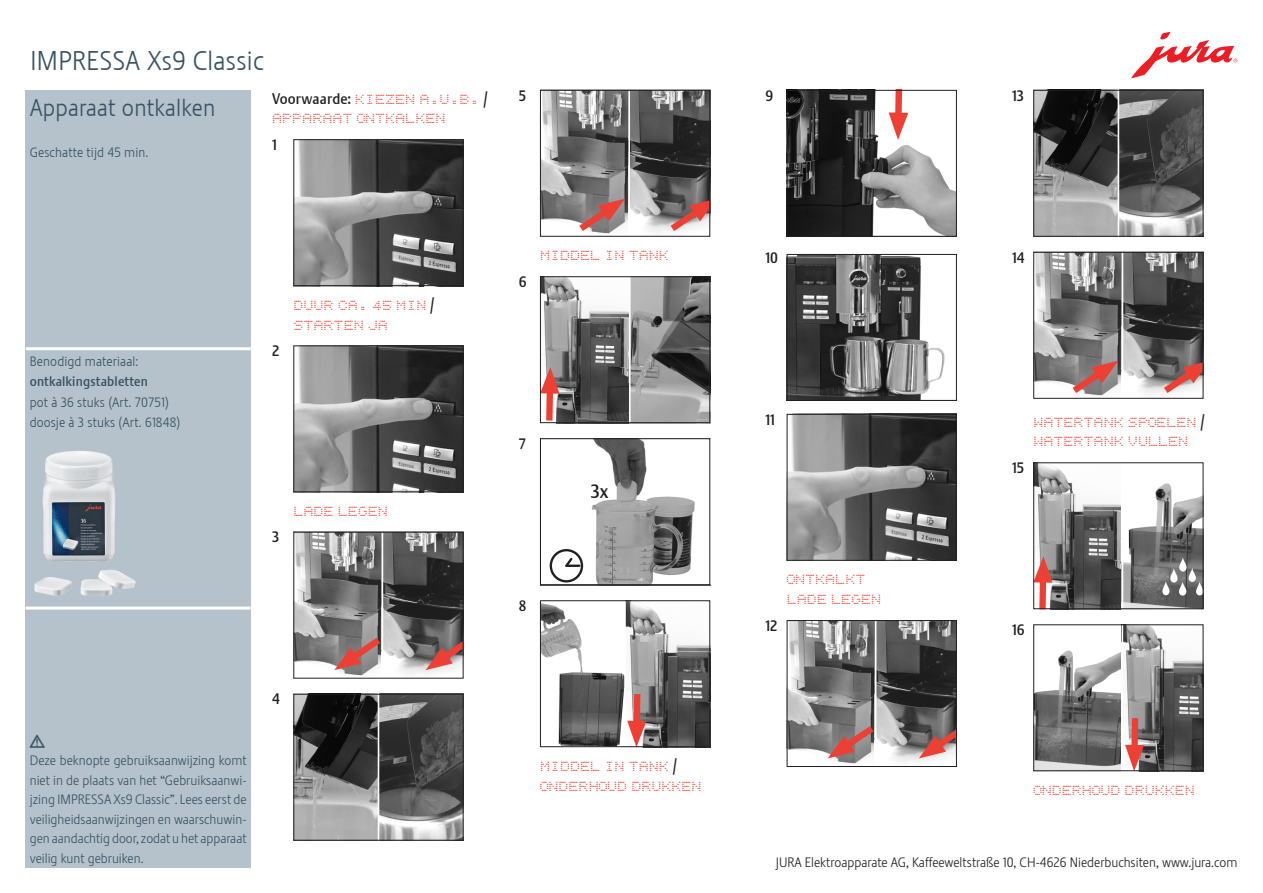
<style>
.page{position:relative;width:1263px;height:893px;background:#fff}
.page>*{position:absolute;margin:0;border:0;box-sizing:border-box;transform-origin:0 0}
.t1{font:56.55px "Jura Pict 2006";color:#fff}
.t2{font:27px "Stalemate LF Light";letter-spacing:.01em;color:#3a5362}
.Text_grau{font:24px "Stalemate LF Light";letter-spacing:.01em;color:#3a5362}
.t3{font:18.9px "Stalemate LF";color:#231f20}
.RE{font:16.5px/19.8px "JURALED2006";color:#ee3f34}
.Voraussetzung{font:16.5px/19.8px "JURALED2006";color:#ee3f34}
.HA{font:15px "Stalemate Pro 2 J Medium";color:#231f20}
.Adresszeile{font:13.5px/19.5px "Stalemate Pro 2 J Light";color:#3a5362;text-align:justify}
.Text_grau-2{font:13.5px "Stalemate LF Light";letter-spacing:.01em;color:#3a5362}
.Adresszeile-2{font:13.5px "Stalemate Pro 2 J Light";color:#231f20}
.Text_grau-3{font:13.5px "Stalemate LF";letter-spacing:.01em;color:#3a5362}
.Para{font:13.5px "Jura Pict 2006";color:#3a5362}
.s1{font-family:"Stalemate LF";font-size:15px;color:#231f20}
.s2{font-family:"Stalemate Pro 2 J Medium";color:#231f20}
</style>
<div class="page">
<div style="left:26px;top:90px;width:225px;height:777px;background:#b5c2cc"></div>
<hr style="left:26px;top:347px;width:225px;height:3px;background:#fff">
<hr style="left:26px;top:607px;width:224px;height:3px;background:#fff">
<svg style="left:295px;top:141px;width:166px;height:143px;background:#6f6f6f"></svg>
<div style="left:293px;top:139px;width:170px;height:147px;border:1px solid #231f20"></div>
<svg style="left:295px;top:347px;width:166px;height:143px;background:#6f6f6f"></svg>
<div style="left:293px;top:345px;width:170px;height:147px;border:1px solid #231f20"></div>
<svg style="left:295px;top:534px;width:166px;height:142px;background:#837d7d"></svg>
<div style="left:293px;top:532px;width:170px;height:147px;border:1px solid #231f20"></div>
<svg style="left:295px;top:696px;width:166px;height:143px;background:#626262"></svg>
<hr style="left:378px;top:694px;width:1px;height:147px;background:#fff">
<div style="left:293px;top:694px;width:170px;height:147px;border:1px solid #231f20"></div>
<svg style="left:542px;top:92px;width:166px;height:142px;background:#827c7c"></svg>
<div style="left:540px;top:90px;width:170px;height:147px;border:1px solid #231f20"></div>
<svg style="left:542px;top:278px;width:166px;height:143px;background:#888585"></svg>
<div style="left:540px;top:276px;width:170px;height:147px;border:1px solid #231f20"></div>
<svg style="left:549px;top:440px;width:146px;height:143px"></svg>
<div style="left:540px;top:438px;width:170px;height:147px;border:1px solid #231f20"></div>
<svg style="left:542px;top:602px;width:166px;height:143px"></svg>
<div style="left:540px;top:600px;width:170px;height:147px;border:1px solid #231f20"></div>
<svg style="left:789px;top:92px;width:166px;height:143px"></svg>
<div style="left:787px;top:90px;width:170px;height:147px;border:1px solid #231f20"></div>
<svg style="left:789px;top:256px;width:156px;height:143px;background:#6f6f6f"></svg>
<div style="left:787px;top:254px;width:170px;height:147px;border:1px solid #231f20"></div>
<svg style="left:789px;top:416px;width:166px;height:143px;background:#6e6e6e"></svg>
<div style="left:787px;top:414px;width:170px;height:147px;border:1px solid #231f20"></div>
<svg style="left:789px;top:622px;width:166px;height:142px;background:#827c7c"></svg>
<div style="left:787px;top:620px;width:170px;height:147px;border:1px solid #231f20"></div>
<svg style="left:1035px;top:92px;width:166px;height:143px;background:#616161"></svg>
<hr style="left:1117px;top:90px;width:2px;height:147px;background:#fff">
<div style="left:1033px;top:90px;width:170px;height:147px;border:1px solid #231f20"></div>
<svg style="left:1035px;top:254px;width:166px;height:142px;background:#837d7c"></svg>
<div style="left:1033px;top:252px;width:170px;height:147px;border:1px solid #231f20"></div>
<svg style="left:1035px;top:464px;width:166px;height:143px"></svg>
<div style="left:1033px;top:462px;width:170px;height:147px;border:1px solid #231f20"></div>
<svg style="left:1035px;top:626px;width:166px;height:143px"></svg>
<div style="left:1033px;top:624px;width:170px;height:147px;border:1px solid #231f20"></div>
<svg style="left:1131px;top:32px;width:106px;height:46px"></svg>
<img style="left:34px;top:451px;width:102px;height:145px">
<p class="t2" style="left:31px;top:45px;width:235px">IMPRESSA Xs9 Classic</p>
<p class="Text_grau" style="left:30px;top:94px;width:187px">Apparaat ontkalken</p>
<p class="Text_grau-2" style="left:30px;top:144px;width:120px">Geschatte tijd 45 min.</p>
<p class="Voraussetzung" style="left:272px;top:90px;width:217px"><span class="s1">Voorwaarde:</span> KIEZEN A.U.B. <span class="s2">/<br></span>APPARAAT ONTKALKEN</p>
<p class="HA" style="left:272px;top:136px;width:6px">1</p>
<p class="HA" style="left:519px;top:86px;width:9px">5</p>
<p class="Text_grau-2" style="left:30px;top:353px;width:110px">Benodigd materiaal:</p>
<p class="Text_grau-3" style="left:30px;top:373px;width:120px">ontkalkingstabletten</p>
<p class="Text_grau-2" style="left:30px;top:394px;width:140px">pot à 36 stuks (Art. 70751)</p>
<p class="Text_grau-2" style="left:30px;top:414px;width:152px">doosje à 3 stuks (Art. 61848)</p>
<p class="HA" style="left:272px;top:342px;width:9px">2</p>
<p class="RE" style="left:293px;top:296px;width:143px">DUUR CA. 45 MIN <span class="s2">/<br></span>STARTEN JA</p>
<p class="HA" style="left:272px;top:528px;width:9px">3</p>
<p class="RE" style="left:293px;top:502px;width:96px">LADE LEGEN</p>
<p class="Para" style="left:30px;top:733px;width:17px">J</p>
<p class="Adresszeile" style="left:30px;top:751px;width:218px">Deze beknopte gebruiksaanwijzing komt niet in de plaats van het “Gebruiksaanwi&shy;jzing IMPRESSA Xs9 Classic”. Lees eerst de veiligheidsaanwijzingen en waarschuwin&shy;gen aandachtig door, zodat u het apparaat veilig kunt gebruiken.</p>
<p class="HA" style="left:272px;top:690px;width:9px">4</p>
<p class="HA" style="left:519px;top:273px;width:9px">6</p>
<p class="RE" style="left:540px;top:247px;width:130px">MIDDEL IN TANK</p>
<p class="HA" style="left:519px;top:435px;width:9px">7</p>
<p class="HA" style="left:519px;top:597px;width:9px">8</p>
<p class="t3" style="left:591px;top:480px;width:19px">3x</p>
<p class="RE" style="left:540px;top:757px;width:163px">MIDDEL IN TANK <span class="s2">/<br></span>ONDERHOUD DRUKKEN</p>
<p class="HA" style="left:765px;top:86px;width:9px">9</p>
<p class="HA" style="left:1012px;top:86px;width:13px">13</p>
<p class="HA" style="left:765px;top:248px;width:14px">10</p>
<p class="HA" style="left:1012px;top:248px;width:14px">14</p>
<p class="HA" style="left:765px;top:410px;width:11px">11</p>
<p class="RE" style="left:1033px;top:413px;width:173px">WATERTANK SPOELEN <span class="s2">/<br></span>WATERTANK VULLEN</p>
<p class="HA" style="left:1012px;top:459px;width:14px">15</p>
<p class="RE" style="left:787px;top:571px;width:96px">ONTKALKT<br>LADE LEGEN</p>
<p class="t1" style="left:1162px;top:544px;width:43px">c</p>
<p class="HA" style="left:765px;top:616px;width:14px">12</p>
<p class="HA" style="left:1012px;top:621px;width:14px">16</p>
<p class="RE" style="left:1033px;top:781px;width:163px">ONDERHOUD DRUKKEN</p>
<p class="Adresszeile-2" style="left:776px;top:855px;width:463px">JURA Elektroapparate AG, Kaffeeweltstraße 10, CH-4626 Niederbuchsiten, www.jura.com</p>
</div>
